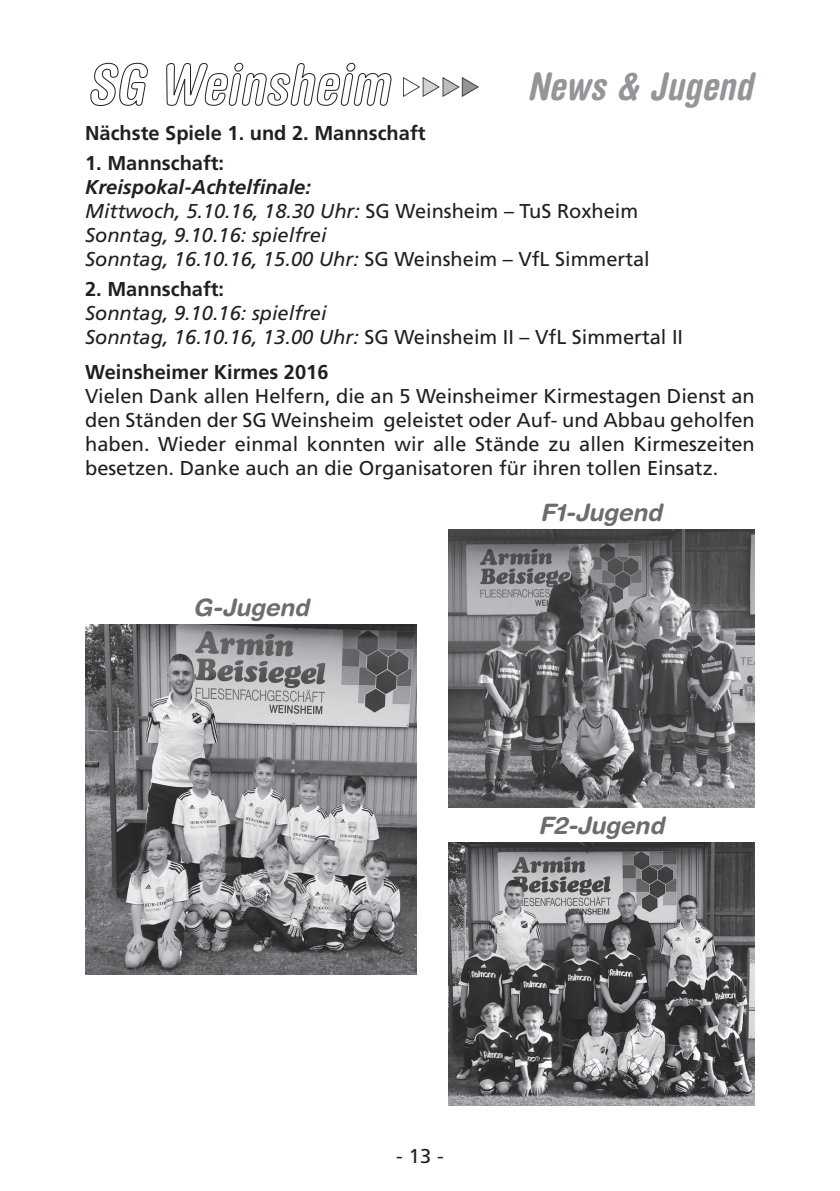
<style>
.page{position:relative;width:840px;height:1191px;background:#fff}
.page>*{position:absolute;margin:0;border:0;box-sizing:border-box;transform-origin:0 0}
.t1{font:italic 700 condensed 38px "Helvetica Rounded";color:#939598}
.t2{font:italic 700 24px "Helvetica Rounded";color:#6c6d70}
.t3{font:20px/24px "Frutiger";color:#231f20;text-align:justify}
.t4{font:italic 20px/24px "Frutiger";color:#231f20}
.t5{font:700 20px "Frutiger";color:#231f20}
.s1{font-weight:700}
.s2{font-style:normal}
</style>
<div class="page">
<svg style="left:90px;top:63px;width:58px;height:43px"></svg>
<svg style="left:166px;top:62px;width:225px;height:44px"></svg>
<img style="left:403px;top:78px;width:75px;height:19px">
<img style="left:86px;top:625px;width:330px;height:349px">
<img style="left:448px;top:530px;width:305px;height:277px">
<img style="left:448px;top:842px;width:305px;height:264px">
<h1 class="t1" style="left:526px;top:63px;width:227px">News &amp; Jugend</h1>
<p class="t5" style="left:85px;top:122px;width:342px">Nächste Spiele 1. und 2. Mannschaft</p>
<p class="t5" style="left:85px;top:151px;width:140px">1. Mannschaft:</p>
<p class="t4" style="left:85px;top:175px;width:566px"><span class="s1">Kreispokal-Achtelfinale:<br></span>Mittwoch, 5.10.16, 18.30 Uhr: <span class="s2">SG Weinsheim – TuS Roxheim </span>Sonntag, 9.10.16: spielfrei<br>Sonntag, 16.10.16, 15.00 Uhr: <span class="s2">SG Weinsheim – VfL Simmertal</span></p>
<p class="t5" style="left:85px;top:277px;width:140px">2. Mannschaft:</p>
<p class="t4" style="left:85px;top:301px;width:599px">Sonntag, 9.10.16: spielfrei<br>Sonntag, 16.10.16, 13.00 Uhr: <span class="s2">SG Weinsheim II – VfL Simmertal II</span></p>
<p class="t5" style="left:85px;top:360px;width:245px">Weinsheimer Kirmes 2016</p>
<p class="t3" style="left:85px;top:384px;width:670px">Vielen Dank allen Helfern, die an 5 Weinsheimer Kirmestagen Dienst an den Ständen der SG Weinsheim geleistet oder Auf- und Abbau geholfen haben. Wieder einmal konnten wir alle Stände zu allen Kirmeszeiten besetzen. Danke auch an die Organisatoren für ihren tollen Einsatz.</p>
<p class="t2" style="left:193px;top:592px;width:118px">G-Jugend</p>
<p class="t2" style="left:540px;top:498px;width:123px">F1-Jugend</p>
<p class="t2" style="left:537px;top:810px;width:127px">F2-Jugend</p>
<p class="t3" style="left:396px;top:1144px;width:49px">- 13 -</p>
</div>
